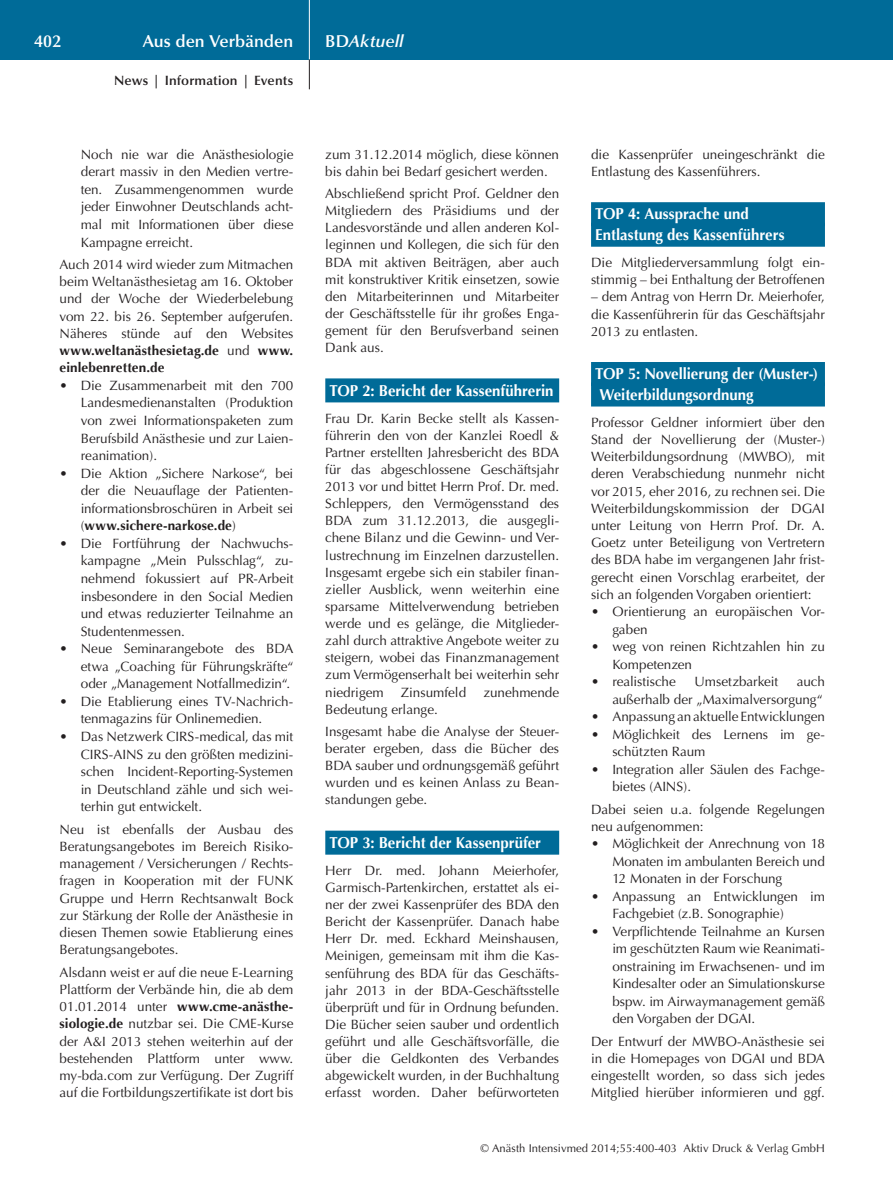
<style>
.page{position:relative;width:893px;height:1191px;background:#fff}
.page>*{position:absolute;margin:0;border:0;box-sizing:border-box;transform-origin:0 0}
.t1{font:600 17.25px "Optima";color:#fff}
.t2{font:italic 600 17.25px "Optima";letter-spacing:.005em;color:#fff}
.t3{font:700 15.75px/20.5px "Optima";color:#fff;scale:.95 1}
.t4{font:13.5px/17.1px "Optima";color:#231f20;text-align:justify}
.t5{font:600 13.5px "Optima";letter-spacing:.01em;color:#231f20}
.t6{font:11.25px "Optima";letter-spacing:.005em;color:#231f20}
.s1{font-style:normal}
.s2{font-weight:700}
</style>
<div class="page">
<div style="left:0;top:0;width:893px;height:60px;background:#006b98"></div>
<hr style="left:309px;top:0;width:1px;height:60px;background:#fff">
<svg style="left:309px;top:60px;width:1px;height:29px"></svg>
<div style="left:325px;top:378px;width:234px;height:24px;background:#006b98"></div>
<div style="left:325px;top:830px;width:234px;height:24px;background:#006b98"></div>
<div style="left:591px;top:202px;width:234px;height:24px;background:#006b98"></div>
<div style="left:591px;top:223px;width:234px;height:24px;background:#006b98"></div>
<div style="left:591px;top:362px;width:234px;height:24px;background:#006b98"></div>
<div style="left:591px;top:382px;width:234px;height:24px;background:#006b98"></div>
<p class="t1" style="left:34px;top:31px;width:29px">402</p>
<p class="t1" style="left:143px;top:31px;width:152px">Aus den Verbänden</p>
<p class="t2" style="left:325px;top:31px;width:80px"><span class="s1">BD</span>Aktuell</p>
<p class="t5" style="left:114px;top:73px;width:181px">News | Information | Events</p>
<p class="t4" style="left:81px;top:146px;width:214px;line-height:17.5px">Noch nie war die Anästhesiologie derart massiv in den Medien vertre&shy;ten. Zusammengenommen wurde jeder Einwohner Deutschlands acht&shy;mal mit Informationen über diese Kampagne erreicht.</p>
<p class="t4" style="left:60px;top:256px;width:235px">Auch 2014 wird wieder zum Mitmachen beim Weltanästhesietag am 16. Oktober und der Woche der Wiederbelebung vom 22. bis 26. September aufgerufen.<br>Näheres stünde auf den Websites <span class="s2">www.weltanästhesietag.de</span> und <span class="s2">www. einlebenretten.de</span></p>
<p class="t4" style="left:81px;top:377px;width:214px;line-height:17.5px;text-indent:-21px">• Die Zusammenarbeit mit den 700<br>Landesmedienanstalten (Produktion von zwei Informationspaketen zum Berufsbild Anästhesie und zur Laien&shy;reanimation).</p>
<p class="t4" style="left:81px;top:464px;width:214px;line-height:17.5px;text-indent:-21px">• Die Aktion „Sichere Narkose“, bei der die Neuauflage der Patienten&shy;informationsbroschüren in Arbeit sei (<span class="s2">www.sichere-narkose.de</span>)</p>
<p class="t4" style="left:81px;top:535px;width:214px;line-height:17.5px;text-indent:-21px">• Die Fortführung der Nachwuchs&shy;kampagne „Mein Pulsschlag“, zu&shy;nehmend fokussiert auf PR-Arbeit insbesondere in den Social Medien und etwas reduzierter Teilnahme an Studentenmessen.</p>
<p class="t4" style="left:81px;top:640px;width:214px;line-height:17.5px;text-indent:-21px">• Neue Seminarangebote des BDA etwa „Coaching für Führungskräfte“ oder „Management Notfallmedizin“.</p>
<p class="t4" style="left:81px;top:692px;width:214px;line-height:17.5px;text-indent:-21px">• Die Etablierung eines TV-Nachrich&shy;tenmagazins für Onlinemedien.</p>
<p class="t4" style="left:81px;top:728px;width:214px;line-height:17.5px;text-indent:-21px">• Das Netzwerk CIRS-medical, das mit CIRS-AINS zu den größten medizini&shy;schen Incident-Reporting-Systemen in Deutschland zähle und sich wei&shy;terhin gut entwickelt.</p>
<p class="t4" style="left:60px;top:820px;width:235px">Neu ist ebenfalls der Ausbau des Beratungsangebotes im Bereich Risiko&shy;management / Versicherungen / Rechts&shy;fragen in Kooperation mit der FUNK Gruppe und Herrn Rechtsanwalt Bock zur Stärkung der Rolle der Anästhesie in diesen Themen sowie Etablierung eines Beratungsangebotes.</p>
<p class="t4" style="left:60px;top:963px;width:235px">Alsdann weist er auf die neue E-Learning Plattform der Verbände hin, die ab dem 01.01.2014 unter <span class="s2">www.cme-anästhe&shy;siologie.de</span> nutzbar sei. Die CME-Kurse der A&amp;I 2013 stehen weiterhin auf der bestehenden Plattform unter www. my-bda.com zur Verfügung. Der Zugriff auf die Fortbildungszertifikate ist dort bis</p>
<p class="t4" style="left:325px;top:146px;width:235px">zum 31.12.2014 möglich, diese können bis dahin bei Bedarf gesichert werden.</p>
<p class="t4" style="left:325px;top:185px;width:235px">Abschließend spricht Prof. Geldner den Mitgliedern des Präsidiums und der Landesvorstände und allen anderen Kol&shy;leginnen und Kollegen, die sich für den BDA mit aktiven Beiträgen, aber auch mit konstruktiver Kritik einsetzen, sowie den Mitarbeiterinnen und Mitarbeiter der Geschäftsstelle für ihr großes Enga&shy;gement für den Berufsverband seinen Dank aus.</p>
<p class="t3" style="left:330px;top:380px;width:237px">TOP 2: Bericht der Kassenführerin</p>
<p class="t4" style="left:325px;top:409px;width:235px">Frau Dr. Karin Becke stellt als Kassen&shy;führerin den von der Kanzlei Roedl &amp; Partner erstellten Jahresbericht des BDA für das abgeschlossene Geschäftsjahr 2013 vor und bittet Herrn Prof. Dr. med.<br>Schleppers, den Vermögensstand des BDA zum 31.12.2013, die ausgegli&shy;chene Bilanz und die Gewinn- und Ver&shy;lustrechnung im Einzelnen darzustellen.<br>Insgesamt ergebe sich ein stabiler finan&shy;zieller Ausblick, wenn weiterhin eine sparsame Mittelverwendung betrieben werde und es gelänge, die Mitglieder&shy;zahl durch attraktive Angebote weiter zu steigern, wobei das Finanzmanagement zum Vermögenserhalt bei weiterhin sehr niedrigem</p>
<p class="t4" style="left:401px;top:683px;width:67px">Zinsumfeld</p>
<p class="t4" style="left:483px;top:683px;width:77px">zunehmende</p>
<p class="t4" style="left:325px;top:698px;width:234px;line-height:22.2px">Bedeutung erlange.<br>Insgesamt habe die Analyse der Steuer-</p>
<p class="t4" style="left:325px;top:740px;width:235px">berater ergeben, dass die Bücher des BDA sauber und ordnungsgemäß geführt wurden und es keinen Anlass zu Bean&shy;standungen gebe.</p>
<p class="t3" style="left:330px;top:832px;width:224px">TOP 3: Bericht der Kassenprüfer</p>
<p class="t4" style="left:325px;top:862px;width:235px">Herr Dr. med. Johann Meierhofer, Garmisch-Partenkirchen, erstattet als ei&shy;ner der zwei Kassenprüfer des BDA den Bericht der Kassenprüfer. Danach habe Herr Dr. med. Eckhard Meinshausen, Meinigen, gemeinsam mit ihm die Kas&shy;senführung des BDA für das Geschäfts&shy;jahr 2013 in der BDA-Geschäftsstelle überprüft und für in Ordnung befunden.<br>Die Bücher seien sauber und ordentlich geführt und alle Geschäftsvorfälle, die über die Geldkonten des Verbandes abgewickelt wurden, in der Buchhaltung erfasst worden. Daher befürworteten</p>
<p class="t4" style="left:591px;top:146px;width:235px">die Kassenprüfer uneingeschränkt die<br>Entlastung des Kassenführers.</p>
<p class="t3" style="left:595px;top:204px;width:201px">TOP 4: Aussprache und<br>Entlastung des Kassenführers</p>
<p class="t4" style="left:591px;top:254px;width:235px">Die Mitgliederversammlung folgt ein&shy;stimmig – bei Enthaltung der Betroffenen</p>
<p class="t4" style="left:591px;top:288px;width:235px">– dem Antrag von Herrn Dr. Meierhofer, die Kassenführerin für das Geschäftsjahr 2013 zu entlasten.</p>
<p class="t3" style="left:595px;top:364px;width:236px">TOP 5: Novellierung der (Muster-)<br>Weiterbildungsordnung</p>
<p class="t4" style="left:591px;top:414px;width:235px">Professor Geldner informiert über den Stand der Novellierung der (Muster-)<br>Weiterbildungsordnung (MWBO), mit deren Verabschiedung nunmehr nicht vor 2015, eher 2016, zu rechnen sei. Die Weiterbildungskommission der DGAI unter Leitung von Herrn Prof. Dr. A.<br>Goetz unter Beteiligung von Vertretern des BDA habe im vergangenen Jahr frist&shy;gerecht einen Vorschlag erarbeitet, der sich an folgenden Vorgaben orientiert:</p>
<p class="t4" style="left:612px;top:603px;width:214px;line-height:17.5px;text-indent:-21px">• Orientierung an europäischen Vor&shy;gaben</p>
<p class="t4" style="left:612px;top:638px;width:214px;line-height:17.5px;text-indent:-21px">• weg von reinen Richtzahlen hin zu<br>Kompetenzen</p>
<p class="t4" style="left:591px;top:673px;width:86px">• realistische</p>
<p class="t4" style="left:695px;top:673px;width:85px">Umsetzbarkeit</p>
<p class="t4" style="left:612px;top:673px;width:214px;line-height:17.5px;text-align:right">auch<br>außerhalb der „Maximalversorgung“</p>
<p class="t4" style="left:591px;top:708px;width:235px">• Anpassung an aktuelle Entwicklungen</p>
<p class="t4" style="left:612px;top:725px;width:214px;line-height:17.5px;text-indent:-21px">• Möglichkeit des Lernens im ge&shy;schützten Raum</p>
<p class="t4" style="left:612px;top:760px;width:214px;line-height:17.5px;text-indent:-21px">• Integration aller Säulen des Fachge&shy;bietes (AINS).</p>
<p class="t4" style="left:591px;top:800px;width:235px">Dabei seien u.a. folgende Regelungen neu aufgenommen:</p>
<p class="t4" style="left:612px;top:835px;width:214px;line-height:17.5px;text-indent:-21px">• Möglichkeit der Anrechnung von 18<br>Monaten im ambulanten Bereich und 12 Monaten in der Forschung</p>
<p class="t4" style="left:612px;top:887px;width:214px;line-height:17.5px;text-indent:-21px">• Anpassung an Entwicklungen im<br>Fachgebiet (z.B. Sonographie)</p>
<p class="t4" style="left:612px;top:922px;width:214px;line-height:17.5px;text-indent:-21px">• Verpflichtende Teilnahme an Kursen im geschützten Raum wie Reanimati&shy;onstraining im Erwachsenen- und im Kindesalter oder an Simulationskurse bspw. im Airwaymanagement gemäß den Vorgaben der DGAI.</p>
<p class="t4" style="left:591px;top:1032px;width:235px">Der Entwurf der MWBO-Anästhesie sei in die Homepages von DGAI und BDA eingestellt worden, so dass sich jedes Mitglied hierüber informieren und ggf.</p>
<p class="t6" style="left:480px;top:1142px;width:346px">© Anästh Intensivmed 2014;55:400-403 Aktiv Druck &amp; Verlag GmbH</p>
</div>
